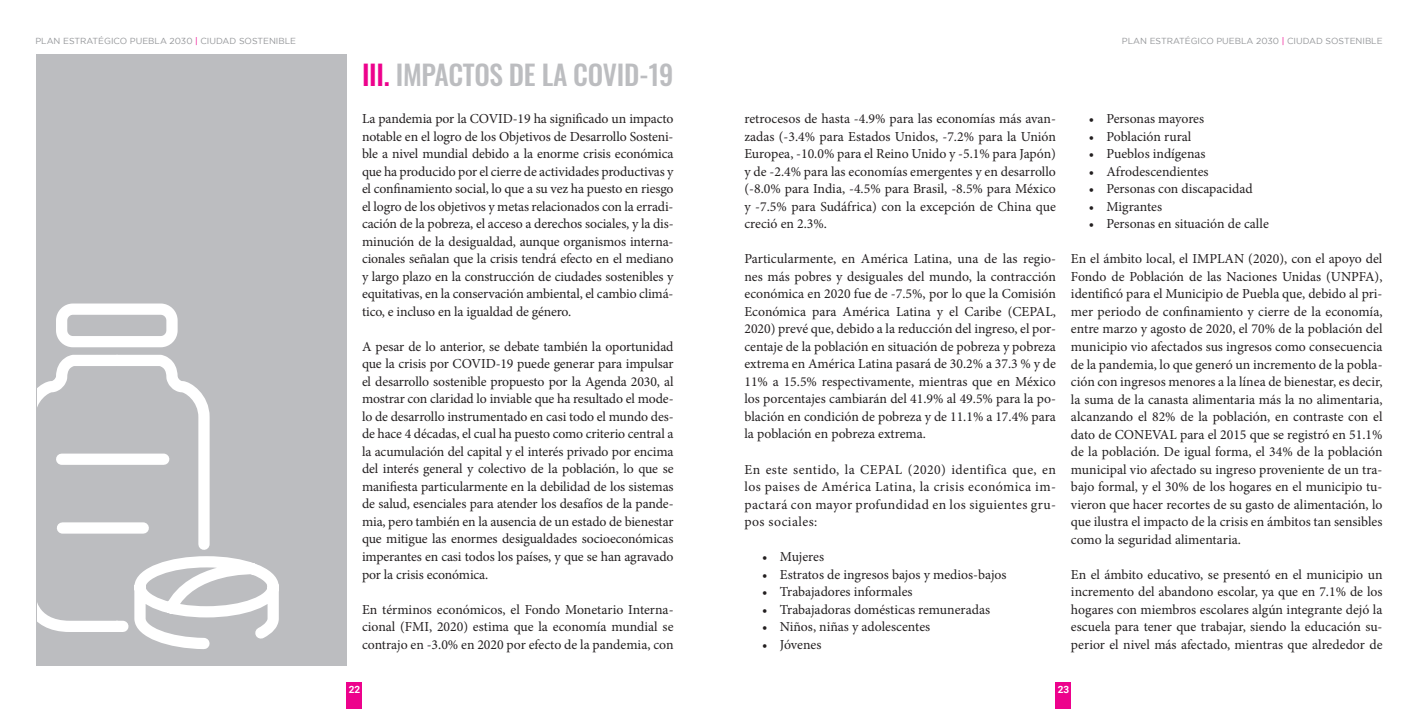
<style>
.page{position:relative;width:1418px;height:709px;background:#fff}
.page>*{position:absolute;margin:0;border:0;box-sizing:border-box;transform-origin:0 0}
.t1{font:500 27.5px "Oswald";letter-spacing:-.01em;color:#bcbdc0}
.t2{font:13.75px/17.5px "Minion Pro";color:#231f20;text-align:justify}
.t3{font:700 10px "Roboto";color:#fff}
.t4{font:8.75px "Gotham";color:#939598}
.s1{color:#ed028c}
</style>
<div class="page">
<div style="left:347px;top:682px;width:15px;height:27px;background:#ed028c"></div>
<div style="left:1055px;top:682px;width:15px;height:27px;background:#ed028c"></div>
<div style="left:36px;top:54px;width:310px;height:611px;background:#bcbdc0"></div>
<svg style="left:37px;top:303px;width:242px;height:346px"></svg>
<p class="t4" style="left:35px;top:36px;width:262px">PLAN ESTRATÉGICO PUEBLA 2030 <span class="s1">|</span> CIUDAD SOSTENIBLE</p>
<p class="t4" style="left:1121px;top:36px;width:262px">PLAN ESTRATÉGICO PUEBLA 2030 <span class="s1">|</span> CIUDAD SOSTENIBLE</p>
<h1 class="t1" style="left:362px;top:50px;width:313px"><span class="s1">III.</span> IMPACTOS DE LA COVID-19</h1>
<p class="t2" style="left:362px;top:110px;width:313px">La pandemia por la COVID-19 ha significado un impacto notable en el logro de los Objetivos de Desarrollo Sosteni&shy;ble a nivel mundial debido a la enorme crisis económica que ha producido por el cierre de actividades productivas y el confinamiento social, lo que a su vez ha puesto en riesgo el logro de los objetivos y metas relacionados con la erradi&shy;cación de la pobreza, el acceso a derechos sociales, y la dis&shy;minución de la desigualdad, aunque organismos interna&shy;cionales señalan que la crisis tendrá efecto en el mediano y largo plazo en la construcción de ciudades sostenibles y equitativas, en la conservación ambiental, el cambio climá&shy;tico, e incluso en la igualdad de género.</p>
<p class="t2" style="left:362px;top:338px;width:313px">A pesar de lo anterior, se debate también la oportunidad que la crisis por COVID-19 puede generar para impulsar el desarrollo sostenible propuesto por la Agenda 2030, al mostrar con claridad lo inviable que ha resultado el mode&shy;lo de desarrollo instrumentado en casi todo el mundo des&shy;de hace 4 décadas, el cual ha puesto como criterio central a la acumulación del capital y el interés privado por encima del interés general y colectivo de la población, lo que se manifiesta particularmente en la debilidad de los sistemas de salud, esenciales para atender los desafíos de la pande&shy;mia, pero también en la ausencia de un estado de bienestar que mitigue las enormes desigualdades socioeconómicas imperantes en casi todos los países, y que se han agravado por la crisis económica.</p>
<p class="t2" style="left:362px;top:600px;width:313px">En términos económicos, el Fondo Monetario Interna&shy;cional (FMI, 2020) estima que la economía mundial se contrajo en -3.0% en 2020 por efecto de la pandemia, con</p>
<p class="t2" style="left:744px;top:110px;width:313px">retrocesos de hasta -4.9% para las economías más avan&shy;zadas (-3.4% para Estados Unidos, -7.2% para la Unión Europea, -10.0% para el Reino Unido y -5.1% para Japón) y de -2.4% para las economías emergentes y en desarrollo (-8.0% para India, -4.5% para Brasil, -8.5% para México y -7.5% para Sudáfrica) con la excepción de China que creció en 2.3%.</p>
<p class="t2" style="left:744px;top:250px;width:313px">Particularmente, en América Latina, una de las regio&shy;nes más pobres y desiguales del mundo, la contracción económica en 2020 fue de -7.5%, por lo que la Comisión Económica para América Latina y el Caribe (CEPAL, 2020) prevé que, debido a la reducción del ingreso, el por&shy;centaje de la población en situación de pobreza y pobreza extrema en América Latina pasará de 30.2% a 37.3 % y de 11% a 15.5% respectivamente, mientras que en México los porcentajes cambiarán del 41.9% al 49.5% para la po&shy;blación en condición de pobreza y de 11.1% a 17.4% para la población en pobreza extrema.</p>
<p class="t2" style="left:744px;top:460px;width:313px">En este sentido, la CEPAL (2020) identifica que, en los paises de América Latina, la crisis económica im&shy;pactará con mayor profundidad en los siguientes gru&shy;pos sociales:</p>
<p class="t2" style="left:762px;top:548px;width:63px">• Mujeres</p>
<p class="t2" style="left:762px;top:565px;width:246px">• Estratos de ingresos bajos y medios-bajos</p>
<p class="t2" style="left:762px;top:583px;width:152px">• Trabajadores informales</p>
<p class="t2" style="left:762px;top:600px;width:229px">• Trabajadoras domésticas remuneradas</p>
<p class="t2" style="left:762px;top:618px;width:169px">• Niños, niñas y adolescentes</p>
<p class="t2" style="left:762px;top:635px;width:61px">• Jóvenes</p>
<p class="t2" style="left:1088px;top:110px;width:117px">• Personas mayores</p>
<p class="t2" style="left:1088px;top:128px;width:104px">• Población rural</p>
<p class="t2" style="left:1088px;top:145px;width:118px">• Pueblos indígenas</p>
<p class="t2" style="left:1088px;top:163px;width:121px">• Afrodescendientes</p>
<p class="t2" style="left:1088px;top:180px;width:165px">• Personas con discapacidad</p>
<p class="t2" style="left:1088px;top:198px;width:75px">• Migrantes</p>
<p class="t2" style="left:1088px;top:215px;width:182px">• Personas en situación de calle</p>
<p class="t2" style="left:1070px;top:250px;width:313px">En el ámbito local, el IMPLAN (2020), con el apoyo del Fondo de Población de las Naciones Unidas (UNPFA), identificó para el Municipio de Puebla que, debido al pri&shy;mer periodo de confinamiento y cierre de la economía, entre marzo y agosto de 2020, el 70% de la población del municipio vio afectados sus ingresos como consecuencia de la pandemia, lo que generó un incremento de la pobla&shy;ción con ingresos menores a la línea de bienestar, es decir, la suma de la canasta alimentaria más la no alimentaria, alcanzando el 82% de la población, en contraste con el dato de CONEVAL para el 2015 que se registró en 51.1% de la población. De igual forma, el 34% de la población municipal vio afectado su ingreso proveniente de un tra&shy;bajo formal, y el 30% de los hogares en el municipio tu&shy;vieron que hacer recortes de su gasto de alimentación, lo que ilustra el impacto de la crisis en ámbitos tan sensibles como la seguridad alimentaria.</p>
<p class="t2" style="left:1070px;top:565px;width:313px">En el ámbito educativo, se presentó en el municipio un incremento del abandono escolar, ya que en 7.1% de los hogares con miembros escolares algún integrante dejó la escuela para tener que trabajar, siendo la educación su&shy;perior el nivel más afectado, mientras que alrededor de</p>
<p class="t3" style="left:349px;top:683px;width:13px">22</p>
<p class="t3" style="left:1057px;top:683px;width:13px">23</p>
</div>
